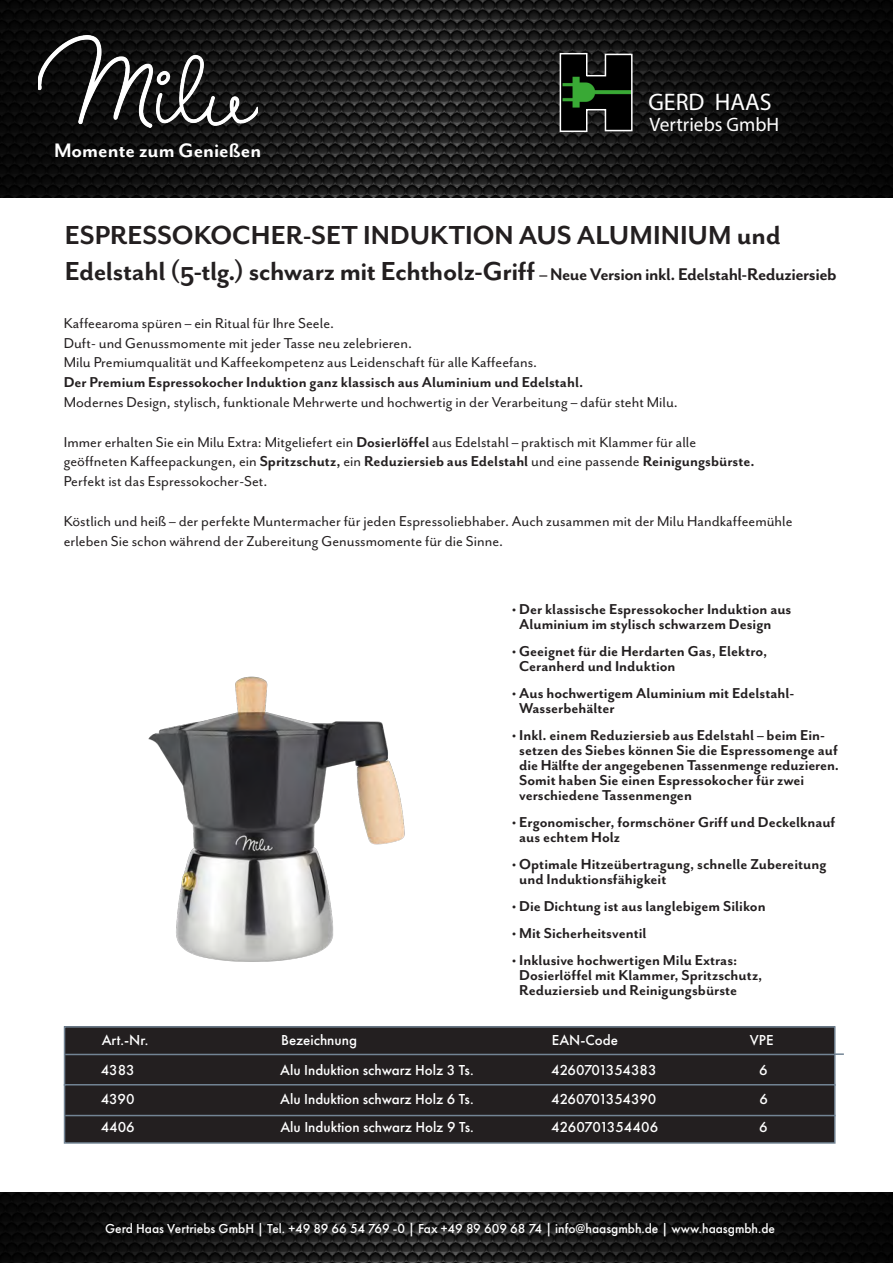
<style>
.page{position:relative;width:893px;height:1263px;background:#fff}
.page>*{position:absolute;margin:0;border:0;box-sizing:border-box;transform-origin:0 0}
.t1{font:700 30px/36px "Mr Eaves San OT";letter-spacing:-.005em;color:#231f20}
.t2{font:24px "Myriad Pro";color:#fff}
.t3{font:700 22.5px "Mr Eaves San OT";color:#fff}
.t4{font:19.5px "Myriad Pro";color:#fff}
.t5{font:700 16.5px/15px "Mr Eaves San OT";color:#231f20}
.t6{font:16.5px/19.8px "Mr Eaves San OT";color:#231f20}
.t7{font:500 15px "Futura PT";color:#fff}
.t8{font:500 13.5px "Futura PT";color:#fff}
.s1{font-size:19.5px}
.s2{font-weight:700}
</style>
<div class="page">
<hr style="left:75px;top:1053px;width:769px;height:2px;background:#738494">
<div style="left:65px;top:1027px;width:770px;height:58px;background:#231f20"></div>
<div style="left:64px;top:1026px;width:772px;height:60px;border:2px solid #738494"></div>
<div style="left:65px;top:1085px;width:770px;height:58px;background:#231f20"></div>
<div style="left:64px;top:1084px;width:772px;height:60px;border:2px solid #738494"></div>
<hr style="left:65px;top:1054px;width:769px;height:1px;background:#738494">
<hr style="left:65px;top:1115px;width:771px;height:1px;background:#738494">
<img style="left:148px;top:676px;width:257px;height:286px">
<img style="left:0;top:0;width:893px;height:198px">
<img style="left:38px;top:35px;width:220px;height:92px">
<img style="left:555px;top:51px;width:82px;height:82px">
<svg style="left:559px;top:52px;width:74px;height:81px;background:#233022"></svg>
<img style="left:0;top:1193px;width:893px;height:70px">
<h3 class="t3" style="left:54px;top:138px;width:209px">Momente zum Genießen</h3>
<h2 class="t2" style="left:648px;top:88px;width:125px">GERD HAAS</h2>
<p class="t4" style="left:650px;top:113px;width:131px">Vertriebs GmbH</p>
<h1 class="t1" style="left:65px;top:217px;width:773px">ESPRESSOKOCHER-SET INDUKTION AUS ALUMINIUM und<br>Edelstahl (5-tlg.) schwarz mit Echtholz-Griff <span class="s1">– Neue Version inkl. Edelstahl-Reduziersieb</span></h1>
<p class="t6" style="left:64px;top:313px;width:475px">Kaffeearoma spüren – ein Ritual für Ihre Seele.<br>Duft- und Genussmomente mit jeder Tasse neu zelebrieren.<br>Milu Premiumqualität und Kaffeekompetenz aus Leidenschaft für alle Kaffeefans.</p>
<p class="t5" style="left:64px;top:375px;width:521px">Der Premium Espressokocher Induktion ganz klassisch aus Aluminium und Edelstahl.</p>
<p class="t6" style="left:64px;top:392px;width:616px">Modernes Design, stylisch, funktionale Mehrwerte und hochwertig in der Verarbeitung – dafür steht Milu.</p>
<p class="t6" style="left:64px;top:432px;width:692px">Immer erhalten Sie ein Milu Extra: Mitgeliefert ein <span class="s2">Dosierlöffel</span> aus Edelstahl – praktisch mit Klammer für alle geöffneten Kaffeepackungen, ein <span class="s2">Spritzschutz,</span> ein <span class="s2">Reduziersieb aus Edelstahl</span> und eine passende <span class="s2">Reinigungsbürste.<br></span>Perfekt ist das Espressokocher-Set.</p>
<p class="t6" style="left:64px;top:511px;width:730px">Köstlich und heiß – der perfekte Muntermacher für jeden Espressoliebhaber. Auch zusammen mit der Milu Handkaffeemühle erleben Sie schon während der Zubereitung Genussmomente für die Sinne.</p>
<p class="t5" style="left:519px;top:602px;width:274px;text-indent:-8px">• Der klassische Espressokocher Induktion aus<br>Aluminium im stylisch schwarzem Design</p>
<p class="t5" style="left:519px;top:644px;width:250px;text-indent:-8px">• Geeignet für die Herdarten Gas, Elektro,<br>Ceranherd und Induktion</p>
<p class="t5" style="left:519px;top:686px;width:277px;text-indent:-8px">• Aus hochwertigem Aluminium mit Edelstahl-<br>Wasserbehälter</p>
<p class="t5" style="left:519px;top:728px;width:321px;text-indent:-8px">• Inkl. einem Reduziersieb aus Edelstahl – beim Ein&shy;setzen des Siebes können Sie die Espressomenge auf die Hälfte der angegebenen Tassenmenge reduzieren.<br>Somit haben Sie einen Espressokocher für zwei verschiedene Tassenmengen</p>
<p class="t5" style="left:519px;top:815px;width:318px;text-indent:-8px">• Ergonomischer, formschöner Griff und Deckelknauf aus echtem Holz</p>
<p class="t5" style="left:519px;top:857px;width:309px;text-indent:-8px">• Optimale Hitzeübertragung, schnelle Zubereitung und Induktionsfähigkeit</p>
<p class="t5" style="left:512px;top:899px;width:255px">• Die Dichtung ist aus langlebigem Silikon</p>
<p class="t5" style="left:512px;top:926px;width:136px">• Mit Sicherheitsventil</p>
<p class="t5" style="left:519px;top:953px;width:245px;text-indent:-8px">• Inklusive hochwertigen Milu Extras:<br>Dosierlöffel mit Klammer, Spritzschutz,<br>Reduziersieb und Reinigungsbürste</p>
<p class="t7" style="left:102px;top:1031px;width:48px">Art.-Nr.</p>
<p class="t7" style="left:281px;top:1031px;width:77px">Bezeichnung</p>
<p class="t7" style="left:552px;top:1031px;width:68px">EAN-Code</p>
<p class="t7" style="left:750px;top:1031px;width:25px">VPE</p>
<p class="t7" style="left:101px;top:1060px;width:36px">4383</p>
<p class="t7" style="left:280px;top:1060px;width:195px">Alu Induktion schwarz Holz 3 Ts.</p>
<p class="t7" style="left:551px;top:1060px;width:107px">4260701354383</p>
<p class="t7" style="left:759px;top:1060px;width:10px">6</p>
<p class="t7" style="left:101px;top:1089px;width:35px">4390</p>
<p class="t7" style="left:280px;top:1089px;width:195px">Alu Induktion schwarz Holz 6 Ts.</p>
<p class="t7" style="left:551px;top:1089px;width:107px">4260701354390</p>
<p class="t7" style="left:760px;top:1089px;width:10px">6</p>
<p class="t7" style="left:101px;top:1118px;width:36px">4406</p>
<p class="t7" style="left:280px;top:1118px;width:195px">Alu Induktion schwarz Holz 9 Ts.</p>
<p class="t7" style="left:551px;top:1118px;width:109px">4260701354406</p>
<p class="t7" style="left:759px;top:1118px;width:10px">6</p>
<p class="t8" style="left:105px;top:1220px;width:671px">Gerd Haas Vertriebs GmbH | Tel. +49 89 66 54 769 -0 | Fax +49 89 609 68 74 | info@haasgmbh.de | www.haasgmbh.de</p>
</div>
